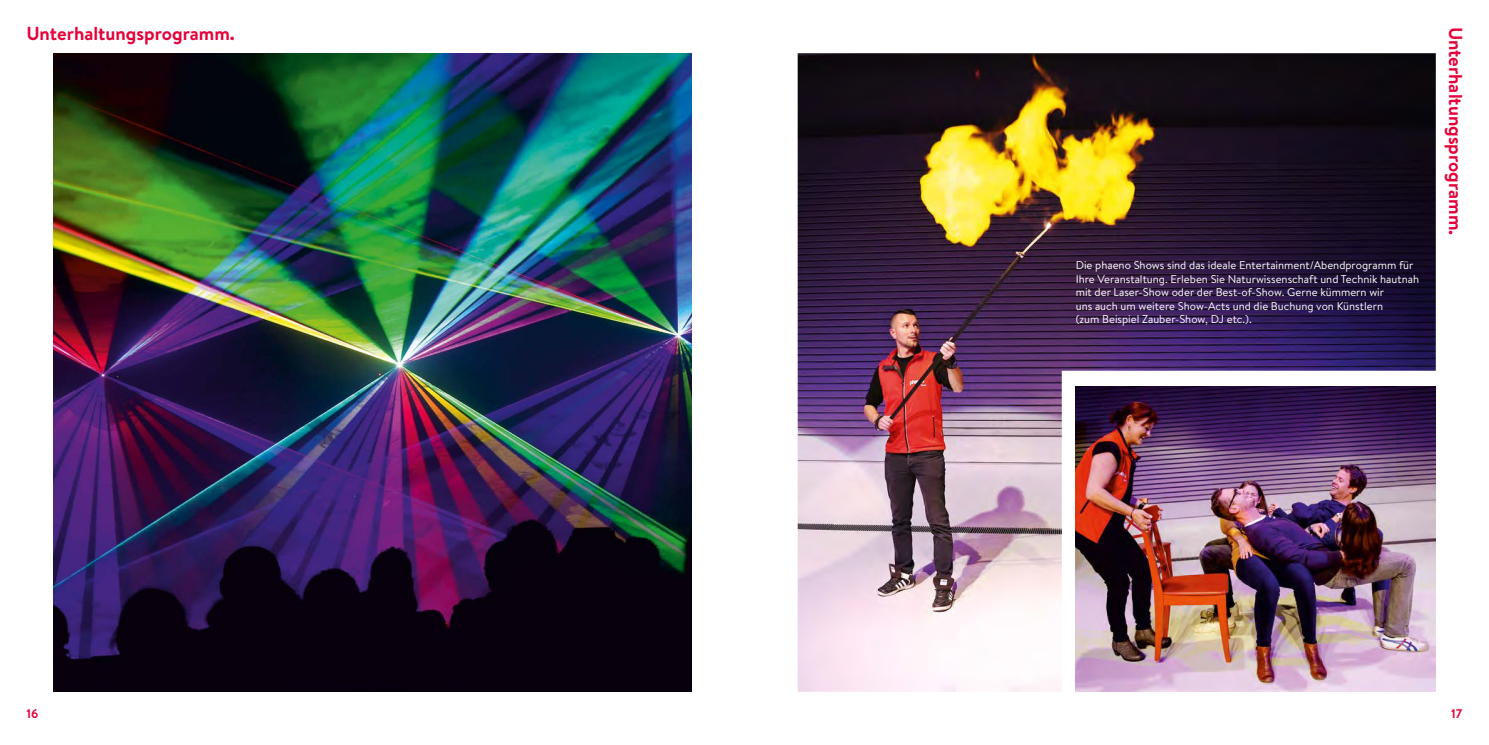
<style>
.page{position:relative;width:1489px;height:745px;background:#fff}
.page>*{position:absolute;margin:0;border:0;box-sizing:border-box;transform-origin:0 0}
.t1{font:700 18.75px "Brandon Text";color:#e4003a}
.t2{font:700 12.5px "Brandon Text";color:#e4003a}
.t3{font:11.25px/13.5px "Brandon Text";color:#fff}
</style>
<div class="page">
<img style="left:53px;top:53px;width:638px;height:638px">
<img style="left:797px;top:53px;width:638px;height:638px">
<img style="left:1075px;top:386px;width:360px;height:305px">
<h1 class="t1" style="left:27px;top:20px;width:210px">Unterhaltungsprogramm.</h1>
<p class="t3" style="left:1075px;top:258px;width:345px">Die phaeno Shows sind das ideale Entertainment/Abendprogramm für Ihre Veranstaltung. Erleben Sie Naturwissenschaft und Technik hautnah mit der Laser-Show oder der Best-of-Show. Gerne kümmern wir<br>uns auch um weitere Show-Acts und die Buchung von Künstlern<br>(zum Beispiel Zauber-Show, DJ etc.).</p>
<h1 class="t1" style="left:1468px;top:27px;width:210px;rotate:90deg">Unterhaltungsprogramm.</h1>
<p class="t2" style="left:27px;top:704px;width:13px">16</p>
<p class="t2" style="left:1450px;top:704px;width:13px">17</p>
</div>
